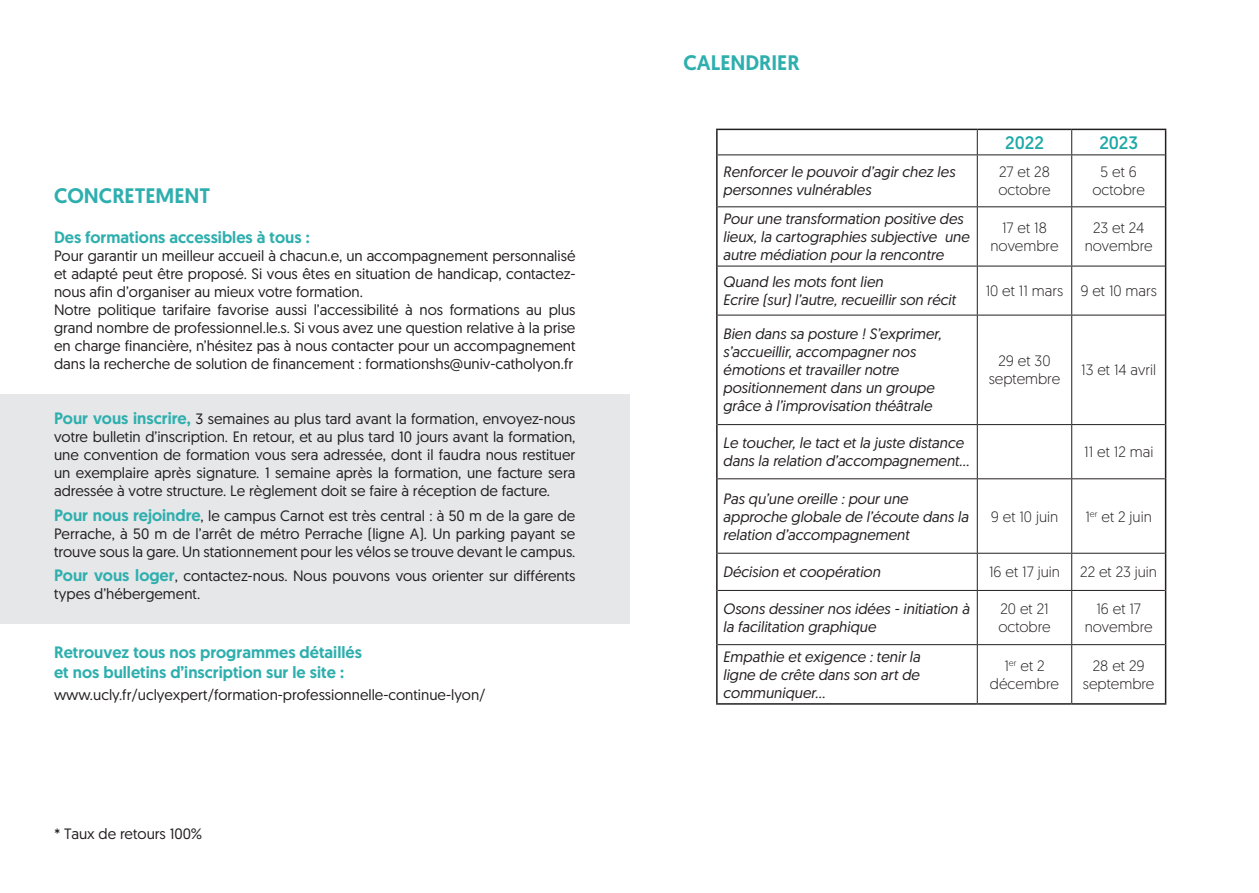
<style>
.page{position:relative;width:1259px;height:893px;background:#fff}
.page>*{position:absolute;margin:0;border:0;box-sizing:border-box;transform-origin:0 0}
.t1{font:500 21px "Geomanist";color:#2eafae}
.t2{font:18px "Geomanist";color:#1da9a7}
.t3{font:500 16.5px "Geomanist";color:#2eafae}
.t4{font:15px/18px "Geomanist";color:#231f20;text-align:justify}
.t5{font:italic 15px/18px "Geomanist";color:#231f20}
.t6{font:300 15px/18px "Geomanist";color:#231f20;text-align:center}
.s1{font-weight:500;font-size:16.5px;color:#2eafae}
</style>
<div class="page">
<div style="left:0;top:394px;width:629px;height:230px;background:#e6e7e9"></div>
<svg style="left:977px;top:130px;width:1px;height:24px"></svg>
<svg style="left:1071px;top:130px;width:1px;height:24px"></svg>
<hr style="left:717px;top:154px;width:260px;height:1px;background:#231f20">
<hr style="left:977px;top:154px;width:94px;height:1px;background:#231f20">
<hr style="left:977px;top:155px;width:1px;height:51px;background:#231f20">
<hr style="left:1071px;top:154px;width:93px;height:1px;background:#231f20">
<hr style="left:1071px;top:155px;width:1px;height:51px;background:#231f20">
<hr style="left:717px;top:206px;width:260px;height:1px;background:#231f20">
<hr style="left:977px;top:206px;width:94px;height:1px;background:#231f20">
<hr style="left:977px;top:207px;width:1px;height:59px;background:#231f20">
<hr style="left:1071px;top:206px;width:93px;height:1px;background:#231f20">
<hr style="left:1071px;top:207px;width:1px;height:59px;background:#231f20">
<hr style="left:717px;top:266px;width:260px;height:1px;background:#231f20">
<hr style="left:977px;top:266px;width:94px;height:1px;background:#231f20">
<hr style="left:977px;top:266px;width:1px;height:49px;background:#231f20">
<hr style="left:1071px;top:266px;width:93px;height:1px;background:#231f20">
<hr style="left:1071px;top:266px;width:1px;height:49px;background:#231f20">
<hr style="left:717px;top:315px;width:260px;height:1px;background:#231f20">
<hr style="left:977px;top:315px;width:94px;height:1px;background:#231f20">
<hr style="left:977px;top:315px;width:1px;height:109px;background:#231f20">
<hr style="left:1071px;top:315px;width:93px;height:1px;background:#231f20">
<hr style="left:1071px;top:315px;width:1px;height:109px;background:#231f20">
<hr style="left:717px;top:424px;width:260px;height:1px;background:#231f20">
<hr style="left:977px;top:424px;width:94px;height:1px;background:#231f20">
<hr style="left:977px;top:425px;width:1px;height:53px;background:#231f20">
<hr style="left:1071px;top:424px;width:93px;height:1px;background:#231f20">
<hr style="left:1071px;top:425px;width:1px;height:53px;background:#231f20">
<hr style="left:717px;top:478px;width:260px;height:1px;background:#231f20">
<hr style="left:977px;top:478px;width:94px;height:1px;background:#231f20">
<hr style="left:977px;top:479px;width:1px;height:74px;background:#231f20">
<hr style="left:1071px;top:478px;width:93px;height:1px;background:#231f20">
<hr style="left:1071px;top:479px;width:1px;height:74px;background:#231f20">
<hr style="left:717px;top:553px;width:260px;height:1px;background:#231f20">
<hr style="left:977px;top:553px;width:94px;height:1px;background:#231f20">
<hr style="left:977px;top:554px;width:1px;height:36px;background:#231f20">
<hr style="left:1071px;top:553px;width:93px;height:1px;background:#231f20">
<hr style="left:1071px;top:554px;width:1px;height:36px;background:#231f20">
<hr style="left:717px;top:590px;width:260px;height:1px;background:#231f20">
<hr style="left:977px;top:590px;width:94px;height:1px;background:#231f20">
<hr style="left:977px;top:591px;width:1px;height:53px;background:#231f20">
<hr style="left:1071px;top:590px;width:93px;height:1px;background:#231f20">
<hr style="left:1071px;top:591px;width:1px;height:53px;background:#231f20">
<hr style="left:717px;top:644px;width:260px;height:1px;background:#231f20">
<hr style="left:977px;top:644px;width:94px;height:1px;background:#231f20">
<hr style="left:977px;top:645px;width:1px;height:58px;background:#231f20">
<hr style="left:1071px;top:644px;width:93px;height:1px;background:#231f20">
<hr style="left:1071px;top:645px;width:1px;height:58px;background:#231f20">
<hr style="left:716px;top:129px;width:261px;height:1px;background:#231f20">
<svg style="left:716px;top:130px;width:1px;height:25px"></svg>
<hr style="left:977px;top:129px;width:94px;height:1px;background:#231f20">
<hr style="left:1071px;top:129px;width:95px;height:1px;background:#231f20">
<hr style="left:1164px;top:130px;width:2px;height:25px;background:#231f20">
<hr style="left:716px;top:155px;width:1px;height:52px;background:#231f20">
<hr style="left:1164px;top:155px;width:2px;height:52px;background:#231f20">
<hr style="left:716px;top:207px;width:1px;height:59px;background:#231f20">
<hr style="left:1164px;top:207px;width:2px;height:59px;background:#231f20">
<hr style="left:716px;top:266px;width:1px;height:49px;background:#231f20">
<hr style="left:1164px;top:266px;width:2px;height:49px;background:#231f20">
<hr style="left:716px;top:315px;width:1px;height:110px;background:#231f20">
<hr style="left:1164px;top:315px;width:2px;height:110px;background:#231f20">
<hr style="left:716px;top:425px;width:1px;height:54px;background:#231f20">
<hr style="left:1164px;top:425px;width:2px;height:54px;background:#231f20">
<hr style="left:716px;top:479px;width:1px;height:74px;background:#231f20">
<hr style="left:1164px;top:479px;width:2px;height:74px;background:#231f20">
<hr style="left:716px;top:553px;width:1px;height:37px;background:#231f20">
<hr style="left:1164px;top:553px;width:2px;height:37px;background:#231f20">
<hr style="left:716px;top:590px;width:1px;height:55px;background:#231f20">
<hr style="left:1164px;top:590px;width:2px;height:55px;background:#231f20">
<hr style="left:716px;top:645px;width:1px;height:58px;background:#231f20">
<hr style="left:1164px;top:645px;width:2px;height:58px;background:#231f20">
<hr style="left:716px;top:703px;width:261px;height:2px;background:#231f20">
<hr style="left:977px;top:703px;width:94px;height:2px;background:#231f20">
<hr style="left:1071px;top:703px;width:95px;height:2px;background:#231f20">
<p class="t1" style="left:54px;top:182px;width:158px">CONCRETEMENT</p>
<p class="t3" style="left:54px;top:226px;width:257px">Des formations accessibles à tous :</p>
<p class="t4" style="left:54px;top:246px;width:523px">Pour garantir un meilleur accueil à chacun.e, un accompagnement personnalisé et adapté peut être proposé. Si vous êtes en situation de handicap, contactez&shy;nous afin d’organiser au mieux votre formation.</p>
<p class="t4" style="left:54px;top:300px;width:523px">Notre politique tarifaire favorise aussi l’accessibilité à nos formations au plus grand nombre de professionnel.le.s. Si vous avez une question relative à la prise en charge financière, n’hésitez pas à nous contacter pour un accompagnement dans la recherche de solution de financement : formationshs@univ-catholyon.fr</p>
<p class="t4" style="left:54px;top:410px;width:523px"><span class="s1">Pour vous inscrire,</span> 3 semaines au plus tard avant la formation, envoyez-nous votre bulletin d’inscription. En retour, et au plus tard 10 jours avant la formation, une convention de formation vous sera adressée, dont il faudra nous restituer un exemplaire après signature. 1 semaine après la formation, une facture sera adressée à votre structure. Le règlement doit se faire à réception de facture.</p>
<p class="t4" style="left:54px;top:506px;width:523px"><span class="s1">Pour nous rejoindre</span>, le campus Carnot est très central : à 50 m de la gare de Perrache, à 50 m de l’arrêt de métro Perrache (ligne A). Un parking payant se trouve sous la gare. Un stationnement pour les vélos se trouve devant le campus.</p>
<p class="t4" style="left:54px;top:566px;width:523px"><span class="s1">Pour vous loger</span>, contactez-nous. Nous pouvons vous orienter sur différents types d’hébergement.</p>
<p class="t3" style="left:54px;top:641px;width:309px">Retrouvez tous nos programmes détaillés</p>
<p class="t3" style="left:54px;top:661px;width:291px">et nos bulletins d’inscription sur le site :</p>
<p class="t4" style="left:54px;top:685px;width:433px">www.ucly.fr/uclyexpert/formation-professionnelle-continue-lyon/</p>
<p class="t4" style="left:54px;top:824px;width:150px">* Taux de retours 100%</p>
<p class="t1" style="left:683px;top:48px;width:118px">CALENDRIER</p>
<p class="t2" style="left:1005px;top:131px;width:40px">2022</p>
<p class="t2" style="left:1099px;top:131px;width:40px">2023</p>
<p class="t5" style="left:723px;top:163px;width:234px">Renforcer le pouvoir d’agir chez les personnes vulnérables</p>
<p class="t6" style="left:999px;top:163px;width:52px">27 et 28</p>
<p class="t6" style="left:998px;top:181px;width:54px">octobre</p>
<p class="t6" style="left:1092px;top:163px;width:54px">5 et 6 octobre</p>
<p class="t5" style="left:723px;top:209px;width:248px">Pour une transformation positive des lieux, la cartographies subjective une autre médiation pour la rencontre</p>
<p class="t6" style="left:990px;top:218px;width:70px">17 et 18 novembre</p>
<p class="t6" style="left:1084px;top:218px;width:70px">23 et 24 novembre</p>
<p class="t5" style="left:723px;top:272px;width:162px">Quand les mots font lien</p>
<p class="t5" style="left:723px;top:290px;width:234px">Ecrire (sur) l’autre, recueillir son récit</p>
<p class="t6" style="left:985px;top:281px;width:79px">10 et 11 mars</p>
<p class="t6" style="left:1080px;top:281px;width:78px">9 et 10 mars</p>
<p class="t5" style="left:723px;top:325px;width:220px">Bien dans sa posture ! S’exprimer, s’accueillir, accompagner nos émotions et travailler notre positionnement dans un groupe grâce à l’improvisation théâtrale</p>
<p class="t6" style="left:988px;top:352px;width:73px">29 et 30 septembre</p>
<p class="t6" style="left:1081px;top:361px;width:76px">13 et 14 avril</p>
<p class="t5" style="left:723px;top:434px;width:248px">Le toucher, le tact et la juste distance dans la relation d’accompagnement…</p>
<p class="t6" style="left:1084px;top:443px;width:71px">11 et 12 mai</p>
<p class="t5" style="left:723px;top:489px;width:247px">Pas qu’une oreille : pour une approche globale de l’écoute dans la relation d’accompagnement</p>
<p class="t6" style="left:990px;top:507px;width:69px">9 et 10 juin</p>
<p class="t6" style="left:1085px;top:507px;width:68px">1<sup>er</sup> et 2 juin</p>
<p class="t5" style="left:723px;top:563px;width:159px">Décision et coopération</p>
<p class="t6" style="left:989px;top:563px;width:72px">16 et 17 juin</p>
<p class="t6" style="left:1080px;top:563px;width:78px">22 et 23 juin</p>
<p class="t5" style="left:723px;top:599px;width:248px">Osons dessiner nos idées - initiation à la facilitation graphique</p>
<p class="t6" style="left:998px;top:599px;width:54px;text-align:left">20 et 21 octobre</p>
<p class="t6" style="left:1084px;top:599px;width:70px">16 et 17 novembre</p>
<p class="t5" style="left:723px;top:647px;width:199px;text-align:justify">Empathie et exigence : tenir la ligne de crête dans son art de communiquer…</p>
<p class="t6" style="left:990px;top:656px;width:71px">1<sup>er</sup> et 2 décembre</p>
<p class="t6" style="left:1083px;top:656px;width:73px">28 et 29 septembre</p>
</div>
